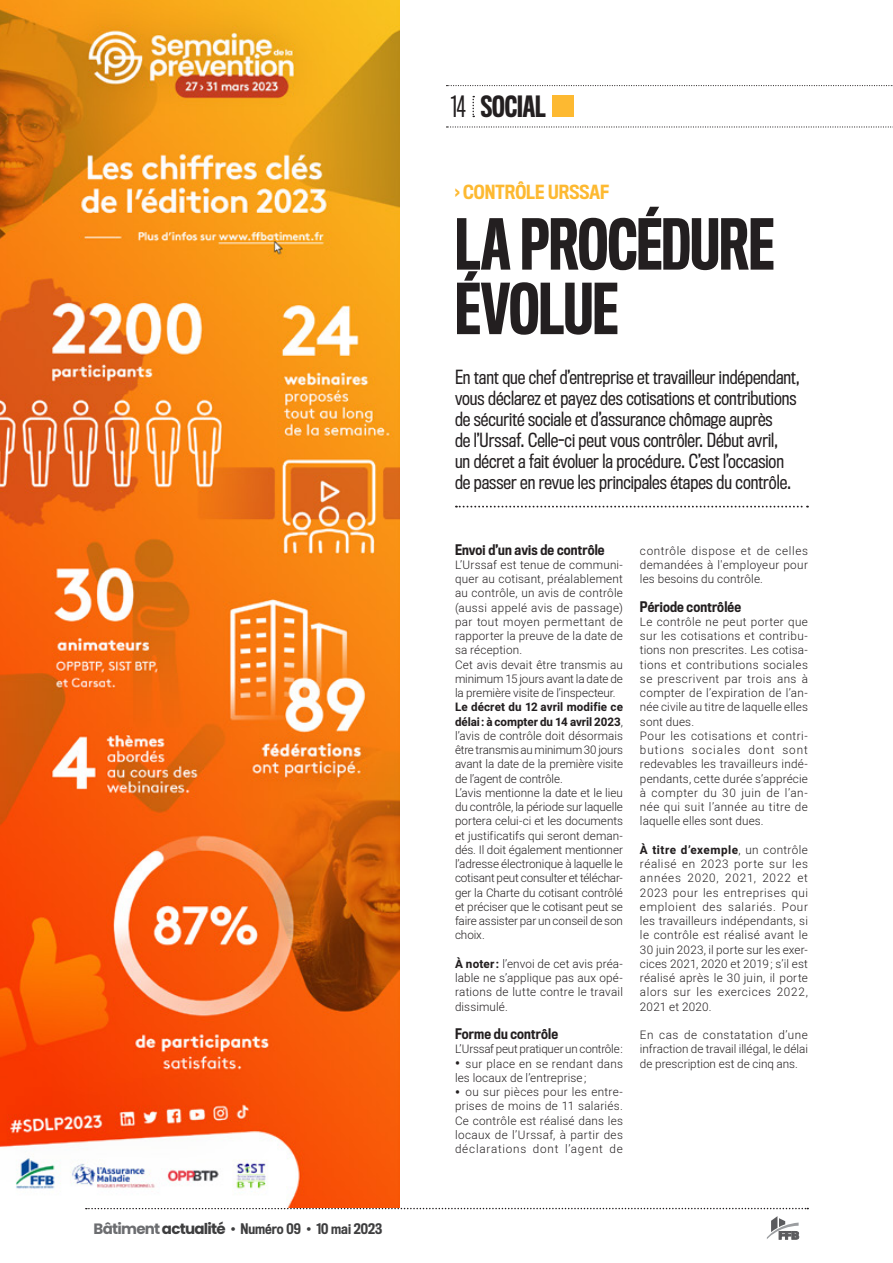
<style>
.page{position:relative;width:893px;height:1263px;background:#fff}
.page>*{position:absolute;margin:0;border:0;box-sizing:border-box;transform-origin:0 0}
.TITRE_1__article{font:500 64.5px/64.5px "Titling Gothic FB Comp";letter-spacing:-.01em;color:#231f20}
.TITRE_gauche__header{font:500 27px "Titling Gothic FB Comp";color:#231f20}
.CHAPO__article{font:18px/21px "Titling Gothic FB Cond";color:#231f20}
.SURTITRE__article{font:500 18px "Titling Gothic FB Cond";color:#fdb931}
.INTERTITRE_3__articl{font:500 13.5px "Titling Gothic FB Cond";letter-spacing:.015em;color:#231f20}
.t1{font:500 13.5px "Titling Gothic FB Cond";color:#3e3e3f}
.TEXTE__article{font:300 11.7px/14.2px "Heebo";letter-spacing:.01em;color:#231f20;text-align:justify}
.TEXTE__article-2{font:300 11.7px "Heebo";letter-spacing:-.015em;color:#231f20}
.s1{font-family:"Poppins";font-weight:700;font-size:15px;color:#6c6d70}
.s2{font-family:"Poppins";font-weight:700;font-size:15px}
.s3{font-family:"Poppins";font-weight:400;font-size:15px}
.s4{font-weight:400}
.s5{font-weight:700}
.s6{font-weight:700;font-size:13.5px}
</style>
<div class="page">
<svg style="left:86px;top:1208px;width:722px;height:1px"></svg>
<svg style="left:767px;top:1216px;width:32px;height:23px"></svg>
<svg style="left:446px;top:126px;width:447px;height:2px"></svg>
<svg style="left:446px;top:85px;width:447px;height:1px"></svg>
<svg style="left:472px;top:96px;width:2px;height:21px"></svg>
<div style="left:553px;top:96px;width:21px;height:21px;background:#fdb931"></div>
<img style="left:0;top:0;width:400px;height:1208px">
<svg style="left:456px;top:506px;width:352px;height:1px"></svg>
<p class="t1" style="left:94px;top:1220px;width:290px"><span class="s1">Bâtiment</span> <span class="s2">actualité</span> <span class="s3">•</span> Numéro 09 <span class="s3">•</span> 10 mai 2023</p>
<p class="TITRE_gauche__header" style="left:451px;top:91px;width:97px"><span class="s4">14</span> SOCIAL</p>
<p class="SURTITRE__article" style="left:455px;top:182px;width:156px">› CONTRÔLE URSSAF</p>
<p class="TITRE_1__article" style="left:455px;top:214px;width:321px">LA PROCÉDURE<br>ÉVOLUE</p>
<p class="CHAPO__article" style="left:455px;top:367px;width:346px">En tant que chef d’entreprise et travailleur indépendant, vous déclarez et payez des cotisations et contributions de sécurité sociale et d’assurance chômage auprès<br>de l’Urssaf. Celle-ci peut vous contrôler. Début avril,<br>un décret a fait évoluer la procédure. C’est l’occasion de passer en revue les principales étapes du contrôle.</p>
<p class="INTERTITRE_3__articl" style="left:455px;top:542px;width:151px">Envoi d’un avis de contrôle</p>
<p class="TEXTE__article" style="left:455px;top:557px;width:169px">L’Urssaf est tenue de communi&shy;quer au cotisant, préalablement au contrôle, un avis de contrôle (aussi appelé avis de passage) par tout moyen permettant de rapporter la preuve de la date de sa réception.</p>
<p class="TEXTE__article" style="left:455px;top:657px;width:169px">Cet avis devait être transmis au minimum 15 jours avant la date de la première visite de l’inspecteur.</p>
<p class="TEXTE__article" style="left:455px;top:700px;width:169px"><span class="s5">Le décret du 12 avril modifie ce délai: à compter du 14 avril 2023</span>, l’avis de contrôle doit désormais être transmis au minimum 30 jours avant la date de la première visite de l’agent de contrôle.</p>
<p class="TEXTE__article" style="left:455px;top:785px;width:169px">L’avis mentionne la date et le lieu du contrôle, la période sur laquelle portera celui-ci et les documents et justificatifs qui seront deman&shy;dés. Il doit également mentionner l’adresse électronique à laquelle le cotisant peut consulter et téléchar&shy;ger la Charte du cotisant contrôlé et préciser que le cotisant peut se faire assister par un conseil de son choix.</p>
<p class="TEXTE__article" style="left:455px;top:956px;width:169px"><span class="s5">À noter:</span> l’envoi de cet avis préa&shy;lable ne s’applique pas aux opé&shy;rations de lutte contre le travail dissimulé.</p>
<p class="INTERTITRE_3__articl" style="left:455px;top:1026px;width:104px">Forme du contrôle</p>
<p class="TEXTE__article-2" style="left:455px;top:1041px;width:169px">L’Urssaf peut pratiquer un contrôle:</p>
<p class="TEXTE__article" style="left:455px;top:1056px;width:169px"><span class="s6">•</span> sur place en se rendant dans les locaux de l’entreprise;</p>
<p class="TEXTE__article" style="left:455px;top:1085px;width:169px"><span class="s6">•</span> ou sur pièces pour les entre&shy;prises de moins de 11 salariés.<br>Ce contrôle est réalisé dans les locaux de l’Urssaf, à partir des déclarations dont l’agent de</p>
<p class="TEXTE__article" style="left:640px;top:543px;width:169px">contrôle dispose et de celles demandées à l'employeur pour les besoins du contrôle.</p>
<p class="INTERTITRE_3__articl" style="left:640px;top:599px;width:103px">Période contrôlée</p>
<p class="TEXTE__article" style="left:640px;top:614px;width:169px">Le contrôle ne peut porter que sur les cotisations et contribu&shy;tions non prescrites. Les cotisa&shy;tions et contributions sociales se prescrivent par trois ans à compter de l’expiration de l’an&shy;née civile au titre de laquelle elles sont dues.</p>
<p class="TEXTE__article" style="left:640px;top:728px;width:169px">Pour les cotisations et contri&shy;butions sociales dont sont redevables les travailleurs indé&shy;pendants, cette durée s’apprécie à compter du 30 juin de l’an&shy;née qui suit l’année au titre de laquelle elles sont dues.</p>
<p class="TEXTE__article" style="left:640px;top:842px;width:169px"><span class="s5">À titre d’exemple</span>, un contrôle réalisé en 2023 porte sur les années 2020, 2021, 2022 et 2023 pour les entreprises qui emploient des salariés. Pour les travailleurs indépendants, si le contrôle est réalisé avant le 30 juin 2023, il porte sur les exer&shy;cices 2021, 2020 et 2019; s’il est réalisé après le 30 juin, il porte alors sur les exercices 2022, 2021 et 2020.</p>
<p class="TEXTE__article" style="left:640px;top:1028px;width:169px">En cas de constatation d’une infraction de travail illégal, le délai de prescription est de cinq ans.</p>
</div>
